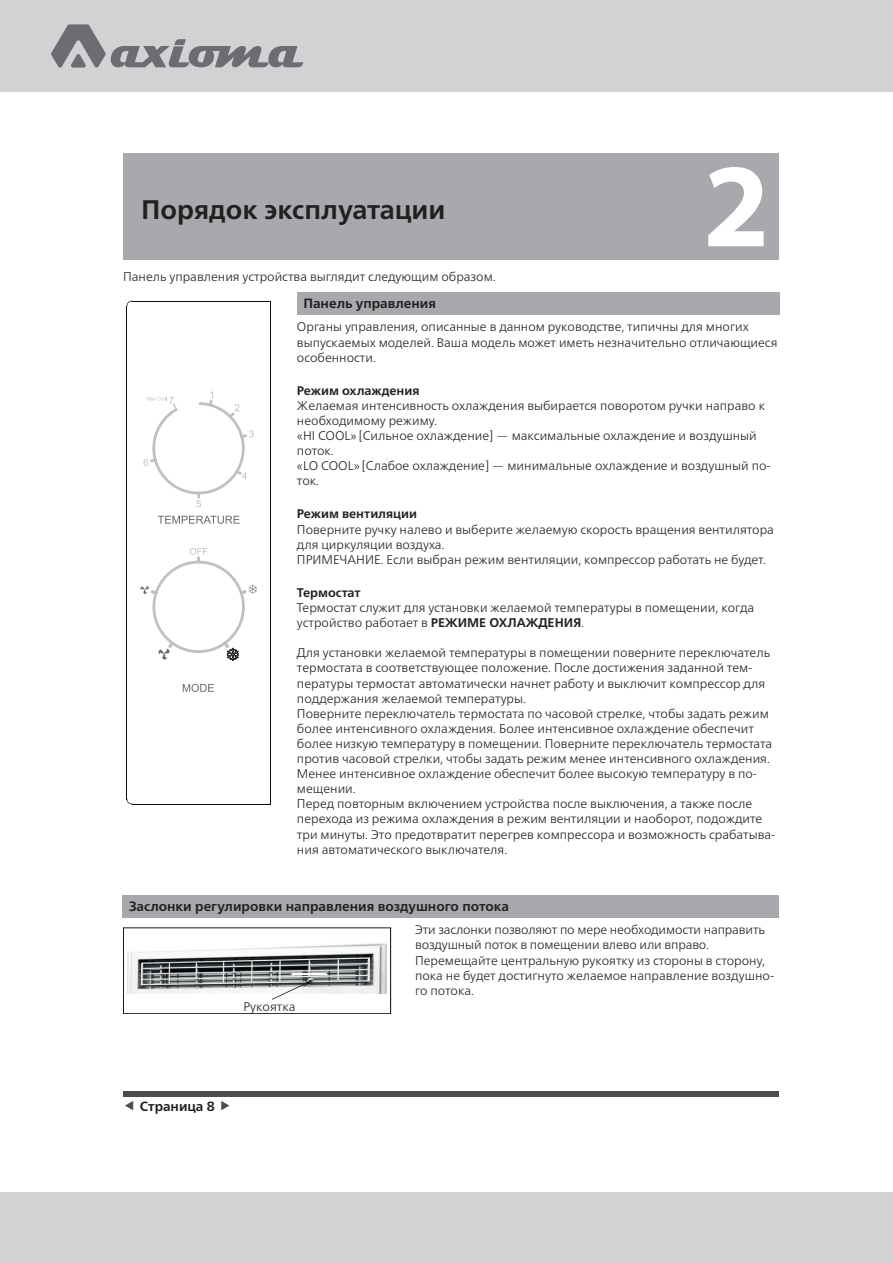
<style>
.page{position:relative;width:893px;height:1263px;background:#fff}
.page>*{position:absolute;margin:0;border:0;box-sizing:border-box;transform-origin:0 0}
.t1{font:700 120px "Myriad Pro";color:#fff}
.t2{font:700 26.85px "Frutiger Neue LTW1 G";color:#231f20}
.t3{font:700 13.5px "Frutiger Neue LTW1 G";color:#231f20}
.t4{font:300 12.6px/15.1px "Frutiger Neue LTW1 G";color:#231f20}
.t5{font:700 12.6px "Frutiger Neue LTW1 G";color:#231f20}
.s1{font-weight:700}
</style>
<div class="page">
<div style="left:123px;top:1092px;width:656px;height:5px;background:#4a4e50"></div>
<div style="left:123px;top:153px;width:656px;height:107px;background:#a8a9ad"></div>
<div style="left:0;top:1192px;width:893px;height:71px;background:#d1d2d4"></div>
<div style="left:0;top:0;width:893px;height:92px;background:#d1d2d4"></div>
<svg style="left:51px;top:24px;width:253px;height:44px"></svg>
<div style="left:297px;top:292px;width:482px;height:23px;background:#a8a9ad"></div>
<svg style="left:183px;top:684px;width:31px;height:8px"></svg>
<svg style="left:140px;top:548px;width:117px;height:113px"></svg>
<svg style="left:158px;top:516px;width:81px;height:8px"></svg>
<svg style="left:144px;top:391px;width:110px;height:116px"></svg>
<hr style="left:127px;top:306px;width:1px;height:493px;background:#12100f">
<hr style="left:132px;top:804px;width:138px;height:1px;background:#12100f">
<hr style="left:270px;top:301px;width:1px;height:503px;background:#12100f">
<hr style="left:132px;top:301px;width:138px;height:1px;background:#12100f">
<svg style="left:127px;top:799px;width:6px;height:6px"></svg>
<svg style="left:127px;top:301px;width:5px;height:6px"></svg>
<div style="left:123px;top:927px;width:268px;height:87px;border:1px solid #12100f"></div>
<img style="left:127px;top:943px;width:260px;height:50px">
<svg style="left:272px;top:982px;width:38px;height:18px"></svg>
<svg style="left:290px;top:972px;width:4px;height:4px"></svg>
<hr style="left:294px;top:974px;width:31px;height:1px;background:#fff">
<svg style="left:325px;top:972px;width:3px;height:4px"></svg>
<div style="left:123px;top:895px;width:656px;height:23px;background:#a8a9ad"></div>
<h2 class="t2" style="left:141px;top:194px;width:306px">Порядок эксплуатации</h2>
<h1 class="t1" style="left:703px;top:128px;width:68px">2</h1>
<p class="t4" style="left:123px;top:268px;width:374px">Панель управления устройства выглядит следующим образом.</p>
<p class="t3" style="left:303px;top:295px;width:134px">Панель управления</p>
<p class="t4" style="left:297px;top:319px;width:482px">Органы управления, описанные в данном руководстве, типичны для многих выпускаемых моделей. Ваша модель может иметь незначительно отличающиеся особенности.</p>
<p class="t5" style="left:297px;top:383px;width:124px">Режим охлаждения</p>
<p class="t4" style="left:297px;top:398px;width:475px">Желаемая интенсивность охлаждения выбирается поворотом ручки направо к необходимому режиму.<br>«HI COOL» [Сильное охлаждение] — максимальные охлаждение и воздушный поток.<br>«LO COOL» [Слабое охлаждение] — минимальные охлаждение и воздушный по&shy;ток.</p>
<p class="t5" style="left:297px;top:507px;width:122px">Режим вентиляции</p>
<p class="t4" style="left:297px;top:521px;width:479px">Поверните ручку налево и выберите желаемую скорость вращения вентилятора для циркуляции воздуха.<br>ПРИМЕЧАНИЕ. Если выбран режим вентиляции, компрессор работать не будет.</p>
<p class="t5" style="left:297px;top:585px;width:65px">Термостат</p>
<p class="t4" style="left:297px;top:600px;width:459px">Термостат служит для установки желаемой температуры в помещении, когда устройство работает в <span class="s1">РЕЖИМЕ ОХЛАЖДЕНИЯ</span>.</p>
<p class="t4" style="left:297px;top:645px;width:480px">Для установки желаемой температуры в помещении поверните переключатель термостата в соответствующее положение. После достижения заданной тем&shy;пературы термостат автоматически начнет работу и выключит компрессор для поддержания желаемой температуры.<br>Поверните переключатель термостата по часовой стрелке, чтобы задать режим более интенсивного охлаждения. Более интенсивное охлаждение обеспечит более низкую температуру в помещении. Поверните переключатель термостата против часовой стрелки, чтобы задать режим менее интенсивного охлаждения.<br>Менее интенсивное охлаждение обеспечит более высокую температуру в по&shy;мещении.<br>Перед повторным включением устройства после выключения, а также после перехода из режима охлаждения в режим вентиляции и наоборот, подождите три минуты. Это предотвратит перегрев компрессора и возможность срабатыва&shy;ния автоматического выключателя.</p>
<p class="t3" style="left:129px;top:898px;width:381px">Заслонки регулировки направления воздушного потока</p>
<p class="t4" style="left:415px;top:922px;width:361px">Эти заслонки позволяют по мере необходимости направить воздушный поток в помещении влево или вправо.<br>Перемещайте центральную рукоятку из стороны в сторону, пока не будет достигнуто желаемое направление воздушно&shy;го потока.</p>
<p class="t4" style="left:243px;top:999px;width:54px">Рукоятка</p>
<p class="t3" style="left:140px;top:1098px;width:77px">Страница 8</p>
</div>
